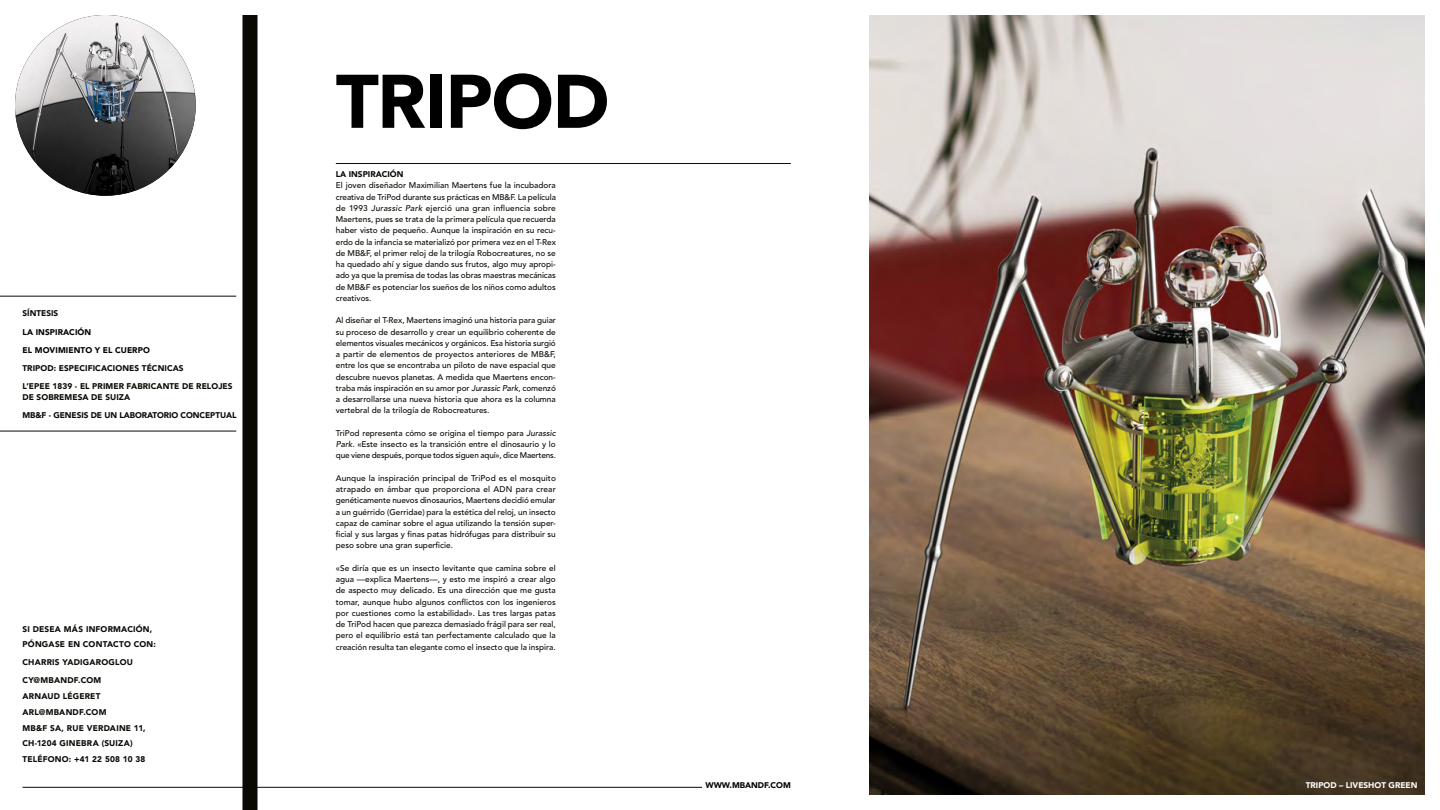
<style>
.page{position:relative;width:1440px;height:810px;background:#fff}
.page>*{position:absolute;margin:0;border:0;box-sizing:border-box;transform-origin:0 0}
.t1{font:900 75px "Avenir LT Std";letter-spacing:-.015em;color:#000}
.t2{font:500 8.25px/11.2px "Avenir LT Std";color:#0b0904;text-align:justify}
.t3{font:900 8.25px/15.8px "Avenir LT Std";letter-spacing:.01em;color:#0b0904}
.t4{font:900 8.25px/18px "Avenir LT Std";letter-spacing:-.01em;color:#0b0904}
.t5{font:900 8.25px/18px "Avenir LT Std";letter-spacing:.01em;color:#000}
.t6{font:900 8.25px "Avenir";color:#fff}
.t7{font:900 8.25px "Avenir";color:#000}
.s1{font-style:italic}
</style>
<div class="page">
<hr style="left:22px;top:787px;width:680px;height:1px;background:#0b0904">
<hr style="left:336px;top:163px;width:455px;height:1px;background:#0b0904">
<img style="left:15px;top:15px;width:181px;height:181px;border-radius:90px">
<div style="left:242px;top:15px;width:15px;height:795px;background:#0b0904"></div>
<hr style="left:0;top:296px;width:236px;height:1px;background:#0b0904">
<hr style="left:0;top:431px;width:236px;height:1px;background:#0b0904">
<img style="left:869px;top:15px;width:556px;height:780px">
<p class="t3" style="left:22px;top:306px;width:37px">SÍNTESIS</p>
<p class="t5" style="left:22px;top:323px;width:129px">LA INSPIRACIÓN<br>EL MOVIMIENTO Y EL CUERPO</p>
<p class="t3" style="left:22px;top:359px;width:212px;line-height:18px">TRIPOD: ESPECIFICACIONES TÉCNICAS<br>L’EPEE 1839 - EL PRIMER FABRICANTE DE RELOJES</p>
<p class="t4" style="left:22px;top:388px;width:216px">DE SOBREMESA DE SUIZA<br>MB&amp;F - GENESIS DE UN LABORATORIO CONCEPTUAL</p>
<p class="t3" style="left:22px;top:621px;width:135px">SI DESEA MÁS INFORMACIÓN,<br>PÓNGASE EN CONTACTO CON:</p>
<p class="t3" style="left:22px;top:653px;width:112px;line-height:18px">CHARRIS YADIGAROGLOU<br>CY@MBANDF.COM</p>
<p class="t3" style="left:22px;top:688px;width:125px">ARNAUD LÉGERET<br>ARL@MBANDF.COM<br>MB&amp;F SA, RUE VERDAINE 11,<br>CH-1204 GINEBRA (SUIZA)<br>TELÉFONO: +41 22 508 10 38</p>
<h1 class="t1" style="left:336px;top:56px;width:275px">TRIPOD</h1>
<p class="t3" style="left:336px;top:166px;width:69px">LA INSPIRACIÓN</p>
<p class="t2" style="left:336px;top:180px;width:222px">El joven diseñador Maximilian Maertens fue la incubadora creativa de TriPod durante sus prácticas en MB&amp;F. La película de 1993 <span class="s1">Jurassic Park</span> ejerció una gran influencia sobre Maertens, pues se trata de la primera película que recuerda haber visto de pequeño. Aunque la inspiración en su recu&shy;erdo de la infancia se materializó por primera vez en el T-Rex de MB&amp;F, el primer reloj de la trilogía Robocreatures, no se ha quedado ahí y sigue dando sus frutos, algo muy apropi&shy;ado ya que la premisa de todas las obras maestras mecánicas de MB&amp;F es potenciar los sueños de los niños como adultos creativos.</p>
<p class="t2" style="left:336px;top:315px;width:222px">Al diseñar el T-Rex, Maertens imaginó una historia para guiar su proceso de desarrollo y crear un equilibrio coherente de elementos visuales mecánicos y orgánicos. Esa historia surgió a partir de elementos de proyectos anteriores de MB&amp;F, entre los que se encontraba un piloto de nave espacial que descubre nuevos planetas. A medida que Maertens encon&shy;traba más inspiración en su amor por <span class="s1">Jurassic Park</span>, comenzó a desarrollarse una nueva historia que ahora es la columna vertebral de la trilogía de Robocreatures.</p>
<p class="t2" style="left:336px;top:427px;width:222px">TriPod representa cómo se origina el tiempo para <span class="s1">Jurassic Park.</span> «Este insecto es la transición entre el dinosaurio y lo que viene después, porque todos siguen aquí», dice Maertens.</p>
<p class="t2" style="left:336px;top:472px;width:222px">Aunque la inspiración principal de TriPod es el mosquito atrapado en ámbar que proporciona el ADN para crear genéticamente nuevos dinosaurios, Maertens decidió emular a un guérrido (Gerridae) para la estética del reloj, un insecto capaz de caminar sobre el agua utilizando la tensión super&shy;ficial y sus largas y finas patas hidrófugas para distribuir su peso sobre una gran superficie.</p>
<p class="t2" style="left:336px;top:562px;width:222px">«Se diría que es un insecto levitante que camina sobre el agua —explica Maertens—, y esto me inspiró a crear algo de aspecto muy delicado. Es una dirección que me gusta tomar, aunque hubo algunos conflictos con los ingenieros por cuestiones como la estabilidad». Las tres largas patas de TriPod hacen que parezca demasiado frágil para ser real, pero el equilibrio está tan perfectamente calculado que la creación resulta tan elegante como el insecto que la inspira.</p>
<p class="t7" style="left:705px;top:778px;width:87px">WWW.MBANDF.COM</p>
<p class="t6" style="left:1306px;top:778px;width:113px">TRIPOD – LIVESHOT GREEN</p>
</div>
